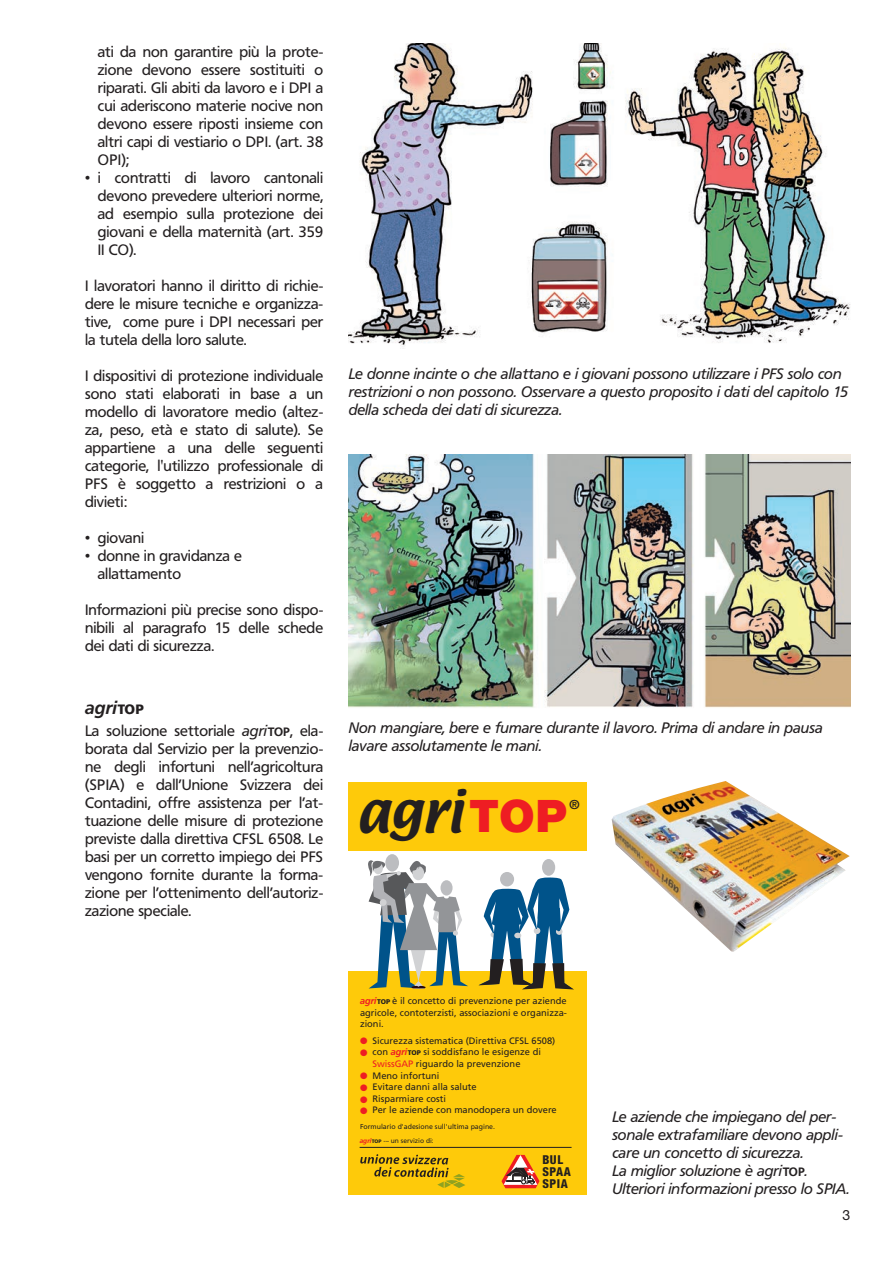
<style>
.page{position:relative;width:893px;height:1263px;background:#fff}
.page>*{position:absolute;margin:0;border:0;box-sizing:border-box;transform-origin:0 0}
.t1{font:49.05px "Textile";color:#231f20}
.t2{font:italic 700 18px "Frutiger BQ";color:#231f20}
.t3{font:15px/18px "Frutiger BQ";color:#231f20;text-align:justify}
.t4{font:italic 15px/18px "Frutiger BQ";color:#231f20}
.t5{font:14.1px "Helvetica Neue";color:#231f20}
.t6{font:700 12.6px "Helvetica Neue";color:#231f20}
.t7{font:800 condensed 12.3px/12.3px "Helvetica Neue";letter-spacing:.05em;color:#231f20}
.t8{font:9.3px/11.7px "Frutiger";color:#231f20;text-align:justify}
.t9{font:7.05px "Frutiger";color:#231f20}
.t10{font:6.6px "Frutiger";color:#231f20}
.s1{font-weight:900;font-style:normal;font-size:13.5px}
.s2{font-style:italic}
.s3{font-weight:700;font-size:12px}
.s4{font-family:"Helvetica Neue";font-weight:900;font-size:44.85px;color:#ee1d23}
.s5{font-family:"Frutiger BQ";font-weight:700;font-style:italic;color:#ee1d23}
.s6{font-weight:900;font-size:6.75px}
.s7{color:#ee1d23}
.s8{font-weight:900;font-size:5.1px}
.s9{font-weight:700;font-style:normal;font-size:12px}
</style>
<div class="page">
<img style="left:349px;top:43px;width:501px;height:306px">
<img style="left:349px;top:454px;width:501px;height:254px">
<img style="left:612px;top:781px;width:238px;height:170px">
<div style="left:349px;top:971px;width:238px;height:224px;background:#feca0a"></div>
<div style="left:349px;top:783px;width:238px;height:68px;background:#feca0a"></div>
<hr style="left:360px;top:1147px;width:212px;height:1px;background:#231f20">
<div style="left:542px;top:859px;width:13px;height:17px;background:#bcbdc0;border-radius:50%"></div>
<div style="left:500px;top:872px;width:14px;height:14px;background:#bcbdc0;border-radius:50%"></div>
<svg style="left:368px;top:855px;width:100px;height:133px"></svg>
<svg style="left:478px;top:877px;width:95px;height:112px"></svg>
<svg style="left:360px;top:1154px;width:105px;height:34px"></svg>
<svg style="left:501px;top:1155px;width:38px;height:33px"></svg>
<p class="t3" style="left:98px;top:43px;width:227px">ati da non garantire più la prote&shy;zione devono essere sostituiti o riparati. Gli abiti da lavoro e i DPI a cui aderiscono materie nocive non devono essere riposti insieme con altri capi di vestiario o DPI. (art. 38<br>OPI);</p>
<p class="t3" style="left:98px;top:169px;width:227px;text-indent:-13px">• i contratti di lavoro cantonali devono prevedere ulteriori norme, ad esempio sulla protezione dei giovani e della maternità (art. 359<br>II CO).</p>
<p class="t3" style="left:85px;top:277px;width:240px">I lavoratori hanno il diritto di richie&shy;dere le misure tecniche e organizza&shy;tive, come pure i DPI necessari per la tutela della loro salute.</p>
<p class="t3" style="left:85px;top:367px;width:240px">I dispositivi di protezione individuale sono stati elaborati in base a un modello di lavoratore medio (altez&shy;za, peso, età e stato di salute). Se appartiene a una delle seguenti categorie, l'utilizzo professionale di PFS è soggetto a restrizioni o a divieti:</p>
<p class="t3" style="left:85px;top:529px;width:61px">• giovani</p>
<p class="t3" style="left:98px;top:547px;width:146px;text-indent:-13px">• donne in gravidanza e allattamento</p>
<p class="t3" style="left:85px;top:601px;width:240px">Informazioni più precise sono dispo&shy;nibili al paragrafo 15 delle schede dei dati di sicurezza.</p>
<p class="t2" style="left:85px;top:698px;width:60px">agri<span class="s1">TOP</span></p>
<p class="t3" style="left:85px;top:722px;width:240px">La soluzione settoriale <span class="s2">agri</span><span class="s3">TOP</span>, ela&shy;borata dal Servizio per la prevenzio&shy;ne degli infortuni nell’agricoltura (SPIA) e dall’Unione Svizzera dei Contadini, offre assistenza per l’at - tua zione delle misure di protezione previste dalla direttiva CFSL 6508. Le basi per un corretto impiego dei PFS vengono fornite durante la forma&shy;zione per l’ottenimento dell’autoriz&shy;zazione speciale.</p>
<p class="t4" style="left:349px;top:365px;width:501px">Le donne incinte o che allattano e i giovani possono utilizzare i PFS solo con restrizioni o non possono. Osservare a questo proposito i dati del capitolo 15 della scheda dei dati di sicurezza.</p>
<p class="t4" style="left:349px;top:719px;width:476px">Non mangiare, bere e fumare durante il lavoro. Prima di andare in pausa lavare assolutamente le mani.</p>
<h1 class="t1" style="left:356px;top:787px;width:212px">agri<span class="s4">TOP</span></h1>
<p class="t6" style="left:569px;top:800px;width:12px">®</p>
<p class="t8" style="left:360px;top:995px;width:209px"><span class="s5">agri</span><span class="s6">TOP</span> è il concetto di prevenzione per aziende agricole, contoterzisti, associazioni e organizza - zioni.</p>
<p class="t8" style="left:360px;top:1035px;width:197px"><span class="s7">●</span> Sicurezza sistematica (Direttiva CFSL 6508)</p>
<p class="t8" style="left:372px;top:1047px;width:170px;text-indent:-12px"><span class="s7">●</span> con <span class="s5">agri</span><span class="s6">TOP</span> si soddisfano le esigenze di<br><span class="s7">SwissGAP</span> riguardo la prevenzione</p>
<p class="t8" style="left:360px;top:1070px;width:81px"><span class="s7">●</span> Meno infortuni</p>
<p class="t8" style="left:360px;top:1082px;width:118px"><span class="s7">●</span> Evitare danni alla salute</p>
<p class="t8" style="left:360px;top:1093px;width:88px"><span class="s7">●</span> Risparmiare costi</p>
<p class="t8" style="left:360px;top:1105px;width:198px"><span class="s7">●</span> Per le aziende con manodopera un dovere</p>
<p class="t9" style="left:360px;top:1123px;width:137px">Formulario d'adesione sull'ultima pagine.</p>
<p class="t10" style="left:360px;top:1138px;width:76px"><span class="s5">agri</span><span class="s8">TOP</span> -– un servizio di:</p>
<p class="t7" style="left:542px;top:1154px;width:30px">BUL<br>SPAA<br>SPIA</p>
<p class="t4" style="left:612px;top:1108px;width:239px">Le aziende che impiegano del per&shy;sonale extrafamiliare devono appli&shy;care un concetto di sicurezza.<br>La miglior soluzione è agri<span class="s9">TOP</span>.<br>Ulteriori informazioni presso lo SPIA.</p>
<p class="t5" style="left:843px;top:1210px;width:9px">3</p>
</div>
